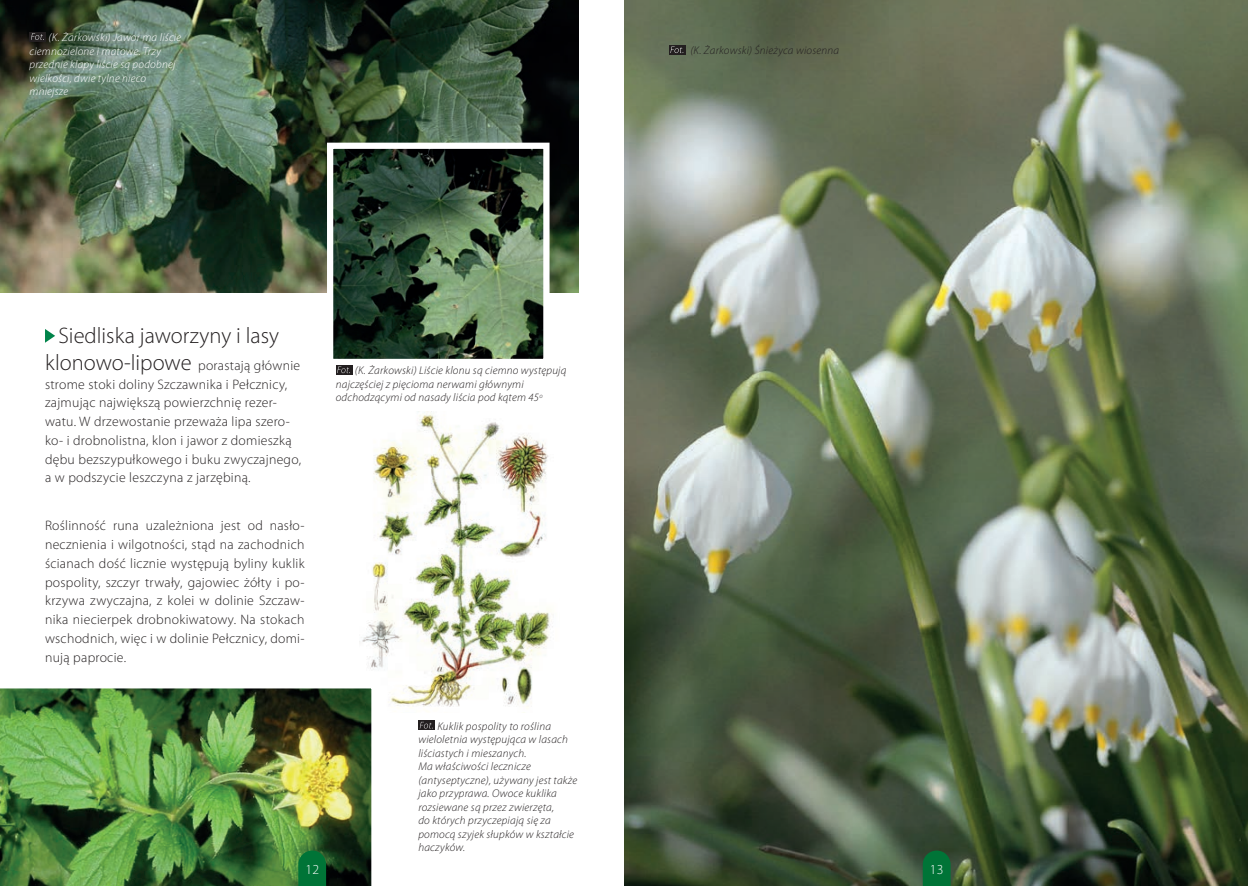
<style>
.page{position:relative;width:1248px;height:886px;background:#fff}
.page>*{position:absolute;margin:0;border:0;box-sizing:border-box;transform-origin:0 0}
.t1{font:300 22.5px "Myriad Pro";color:#231f20}
.t2{font:300 13.75px/18.8px "Myriad Pro";letter-spacing:.02em;color:#231f20}
.t3{font:300 13.75px "Myriad Pro";color:#fff}
.t4{font:italic 300 11.25px/13.5px "Myriad Pro";letter-spacing:.02em;color:#231f20}
.t5{font:italic 300 11.25px/13.5px "Myriad Pro";letter-spacing:.02em;color:#fff}
.s1{font-size:22.5px}
</style>
<div class="page">
<img style="left:359px;top:411px;width:194px;height:296px">
<svg style="left:45px;top:329px;width:10px;height:14px"></svg>
<img style="left:0;top:0;width:579px;height:292px">
<img style="left:624px;top:0;width:623px;height:886px">
<img style="left:334px;top:150px;width:208px;height:208px">
<div style="left:327px;top:143px;width:222px;height:222px;border:6px solid #fff"></div>
<img style="left:0;top:682px;width:377px;height:204px">
<svg style="left:418px;top:720px;width:17px;height:10px"></svg>
<svg style="left:419px;top:722px;width:13px;height:6px"></svg>
<div style="left:336px;top:365px;width:16px;height:9px;background:#231f20"></div>
<svg style="left:337px;top:366px;width:13px;height:7px"></svg>
<div style="left:669px;top:45px;width:16px;height:9px;background:#231f20"></div>
<svg style="left:670px;top:46px;width:13px;height:7px"></svg>
<div style="left:30px;top:32px;width:16px;height:9px;background:#231f20"></div>
<svg style="left:31px;top:33px;width:13px;height:7px"></svg>
<svg style="left:298px;top:850px;width:28px;height:36px"></svg>
<svg style="left:922px;top:850px;width:28px;height:36px"></svg>
<p class="t5" style="left:30px;top:31px;width:153px;text-indent:19px">(K. Żarkowski) Jawor ma liście ciemnozielone i matowe. Trzy przednie klapy liście są podobnej wielkości, dwie tylne nieco mniejsze</p>
<h1 class="t1" style="left:58px;top:322px;width:222px">Siedliska jaworzyny i lasy</h1>
<p class="t2" style="left:45px;top:356px;width:257px"><span class="s1">klonowo-lipowe</span> porastają głównie strome stoki doliny Szczawnika i Pełcznicy, zajmując największą powierzchnię rezer&shy;watu. W drzewostanie przeważa lipa szero&shy;ko- i drobnolistna, klon i jawor z domieszką dębu bezszypułkowego i buku zwyczajnego, a w podszycie leszczyna z jarzębiną.</p>
<p class="t2" style="left:45px;top:516px;width:261px;text-align:justify">Roślinność runa uzależniona jest od nasło&shy;necznienia i wilgotności, stąd na zachodnich ścianach dość licznie występują byliny kuklik pospolity, szczyr trwały, gajowiec żółty i po&shy;krzywa zwyczajna, z kolei w dolinie Szczaw&shy;nika niecierpek drobnokiwatowy. Na stokach wschodnich, więc i w dolinie Pełcznicy, domi&shy;nują paprocie.</p>
<p class="t4" style="left:336px;top:364px;width:232px;text-indent:19px">(K. Żarkowski) Liście klonu są ciemno występują najczęściej z pięcioma nerwami głównymi odchodzącymi od nasady liścia pod kątem 45<sup>o</sup></p>
<p class="t4" style="left:418px;top:719px;width:160px;text-indent:19px">Kuklik pospolity to roślina wieloletnia występująca w lasach liściastych i mieszanych.<br>Ma właściwości lecznicze (antyseptyczne), używany jest także jako przyprawa. Owoce kuklika rozsiewane są przez zwierzęta,<br>do których przyczepiają się za pomocą szyjek słupków w kształcie haczyków.</p>
<p class="t4" style="left:690px;top:44px;width:150px">(K. Żarkowski) Śnieżyca wiosenna</p>
<p class="t3" style="left:305px;top:861px;width:15px">12</p>
<p class="t3" style="left:929px;top:861px;width:15px">13</p>
</div>
